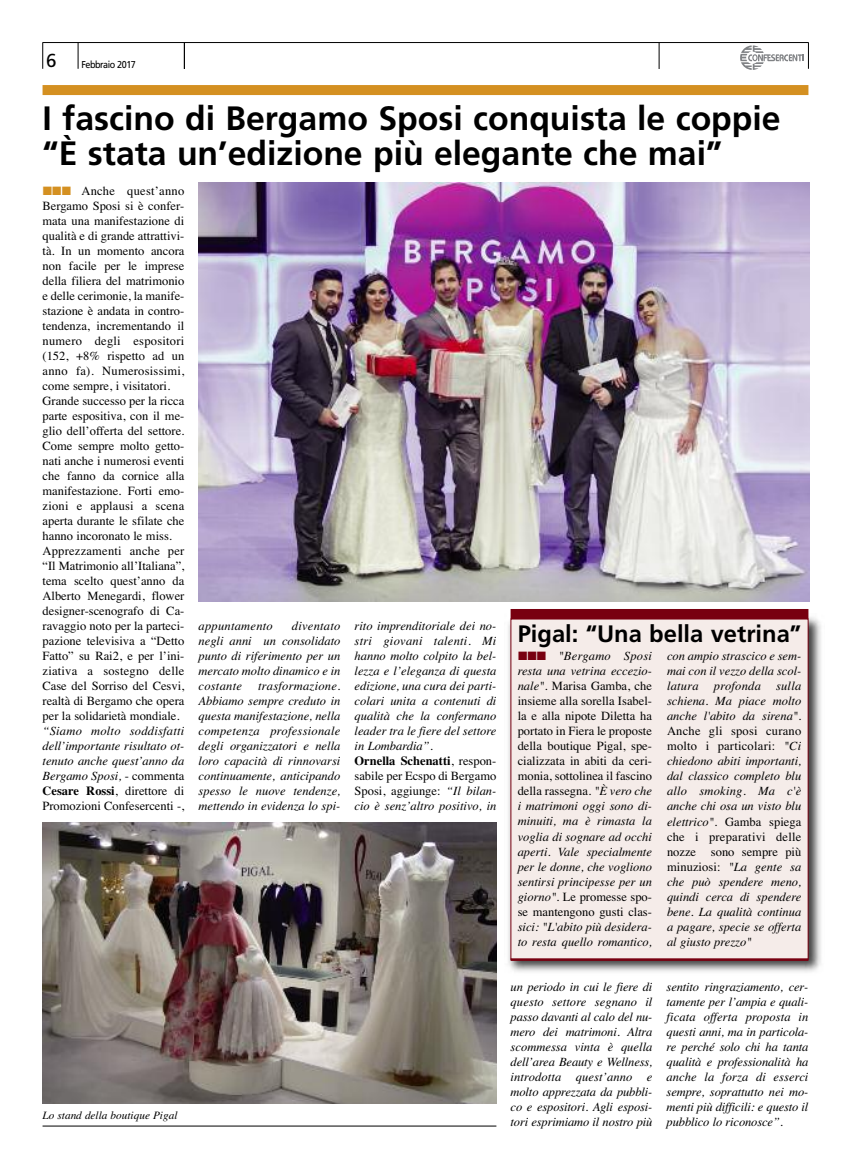
<style>
.page{position:relative;width:851px;height:1170px;background:#fff}
.page>*{position:absolute;margin:0;border:0;box-sizing:border-box;transform-origin:0 0}
.t1{font:700 33.75px/35px "Frutiger LT";color:#000}
.t2{font:700 23.75px "Frutiger LT";color:#000}
.t3{font:18.75px "Frutiger LT";color:#000}
.t4{font:italic 12.5px/15px "Times";color:#000;text-align:justify}
.t5{font:12.5px/15px "Times";color:#000;text-align:justify}
.t6{font:italic 12.5px "Times";letter-spacing:.02em;color:#000}
.t7{font:italic 11.25px "Times";color:#000}
.t8{font:10px "Frutiger LT";letter-spacing:-.05em;color:#000;scale:.9 1}
.s1{font-family:"DTC Rough X01";color:#d49021}
.s2{font-style:normal}
.s3{font-weight:700;font-style:normal}
.s4{font-family:"DTC Rough X01";color:#780010}
.s5{font-style:italic}
</style>
<div class="page">
<img style="left:43px;top:822px;width:453px;height:281px">
<img style="left:198px;top:183px;width:611px;height:418px">
<svg style="left:42px;top:43px;width:1px;height:26px"></svg>
<svg style="left:78px;top:43px;width:1px;height:26px"></svg>
<svg style="left:184px;top:43px;width:1px;height:26px"></svg>
<svg style="left:658px;top:43px;width:1px;height:26px"></svg>
<hr style="left:43px;top:42px;width:765px;height:1px;background:#000">
<svg style="left:740px;top:43px;width:69px;height:27px"></svg>
<div style="left:43px;top:85px;width:765px;height:10px;background:#d49021"></div>
<img style="left:508px;top:613px;width:313px;height:359px">
<div style="left:511px;top:619px;width:296px;height:339px;background:#f5ece9"></div>
<div style="left:510px;top:609px;width:298px;height:10px;background:#780010"></div>
<hr style="left:510px;top:958px;width:298px;height:2px;background:#780010">
<hr style="left:43px;top:1125px;width:453px;height:1px;background:#000">
<h3 class="t3" style="left:46px;top:53px;width:12px">6</h3>
<p class="t8" style="left:82px;top:60px;width:62px">Febbraio 2017</p>
<h1 class="t1" style="left:43px;top:103px;width:739px">I fascino di Bergamo Sposi conquista le coppie “È stata un’edizione più elegante che mai”</h1>
<p class="t5" style="left:43px;top:183px;width:143px;text-align:left"><span class="s1">444</span> Anche quest’anno<br>Bergamo Sposi si è confer&shy;mata una manifestazione di qualità e di grande attrattivi&shy;tà. In un momento ancora non facile per le imprese della filiera del matrimonio e delle cerimonie, la manife&shy;stazione è andata in contro&shy;tendenza, incrementando il numero degli espositori (152, +8% rispetto ad un anno fa). Numerosissimi, come sempre, i visitatori.<br>Grande successo per la ricca parte espositiva, con il me&shy;glio dell’offerta del settore.<br>Come sempre molto getto&shy;nati anche i numerosi eventi che fanno da cornice alla manifestazione. Forti emo&shy;zioni e applausi a scena aperta durante le sfilate che hanno incoronato le miss.<br>Apprezzamenti anche per “Il Matrimonio all’Italiana”, tema scelto quest’anno da<br>Alberto Menegardi, flower designer-scenografo di Ca&shy;ravaggio noto per la parteci&shy;pazione televisiva a “Detto<br>Fatto” su Rai2, e per l’ini&shy;ziativa a sostegno delle<br>Case del Sorriso del Cesvi, realtà di Bergamo che opera per la solidarietà mondiale.</p>
<p class="t4" style="left:43px;top:723px;width:143px">“Siamo molto soddisfatti dell’importante risultato ot&shy;tenuto anche quest’anno da Bergamo Sposi, <span class="s2">- commenta </span><span class="s3">Cesare Rossi</span><span class="s2">, direttore di Promozioni Confesercenti -,</span></p>
<p class="t4" style="left:198px;top:618px;width:143px;text-indent:93px">diventato negli anni un consolidato punto di riferimento per un mercato molto dinamico e in costante</p>
<p class="t6" style="left:198px;top:618px;width:76px">appuntamento</p>
<p class="t4" style="left:198px;top:678px;width:143px;text-indent:59px">trasformazione.<br>Abbiamo sempre creduto in questa manifestazione, nella competenza professionale degli organizzatori e nella loro capacità di rinnovarsi continuamente, anticipando spesso le nuove tendenze, mettendo in evidenza lo spi-</p>
<p class="t7" style="left:43px;top:1108px;width:136px">Lo stand della boutique Pigal</p>
<p class="t4" style="left:354px;top:618px;width:143px;text-align:left">rito imprenditoriale dei no&shy;stri giovani talenti. Mi hanno molto colpito la bel&shy;lezza e l’eleganza di questa edizione, una cura dei parti&shy;colari unita a contenuti di qualità che la confermano leader tra le fiere del settore in Lombardia”<span class="s2">.<br></span><span class="s3">Ornella Schenatti</span><span class="s2">, respon&shy;sabile per Ecspo di Bergamo<br>Sposi, aggiunge:</span> “Il bilan&shy;cio è senz’altro positivo, in</p>
<h2 class="t2" style="left:517px;top:624px;width:285px">Pigal: “Una bella vetrina”</h2>
<p class="t5" style="left:517px;top:648px;width:136px"><span class="s4">444</span> <span class="s5">"Bergamo Sposi resta una vetrina eccezio&shy;nale"</span>. Marisa Gamba, che insieme alla sorella Isabel&shy;la e alla nipote Diletta ha portato in Fiera le proposte della boutique Pigal, spe&shy;cializzata in abiti da ceri&shy;monia, sottolinea il fascino della rassegna. <span class="s5">"È vero che i matrimoni oggi sono di&shy;minuiti, ma è rimasta la voglia di sognare ad occhi aperti. Vale specialmente per le donne, che vogliono sentirsi principesse per un giorno"</span>. Le promesse spo&shy;se mantengono gusti clas-</p>
<p class="t4" style="left:517px;top:918px;width:136px">sici: "L'abito più desidera&shy;to resta quello romantico,</p>
<p class="t4" style="left:667px;top:648px;width:136px">con ampio strascico e sem&shy;mai con il vezzo della scol&shy;latura profonda sulla schiena. Ma piace molto anche l'abito da sirena"<span class="s2">.<br>Anche gli sposi curano molto i particolari:</span> "Ci chiedono abiti importanti, dal classico completo blu allo smoking. Ma c'è anche chi osa un visto blu elettrico"<span class="s2">. Gamba spiega che i preparativi delle nozze sono sempre più minuziosi:</span> "La gente sa che può spendere meno, quindi cerca di spendere bene. La qualità continua a pagare, specie se offerta al giusto prezzo"</p>
<p class="t4" style="left:510px;top:978px;width:143px">un periodo in cui le fiere di questo settore segnano il passo davanti al calo del nu&shy;mero dei matrimoni. Altra scommessa vinta è quella dell’area Beauty e Wellness, introdotta quest’anno e molto apprezzata da pubbli&shy;co e espositori. Agli esposi&shy;tori esprimiamo il nostro più</p>
<p class="t4" style="left:666px;top:978px;width:143px">sentito ringraziamento, cer&shy;tamente per l’ampia e quali&shy;ficata offerta proposta in questi anni, ma in particola&shy;re perché solo chi ha tanta qualità e professionalità ha anche la forza di esserci sempre, soprattutto nei mo&shy;menti più difficili: e questo il pubblico lo riconosce”<span class="s2">.</span></p>
</div>
